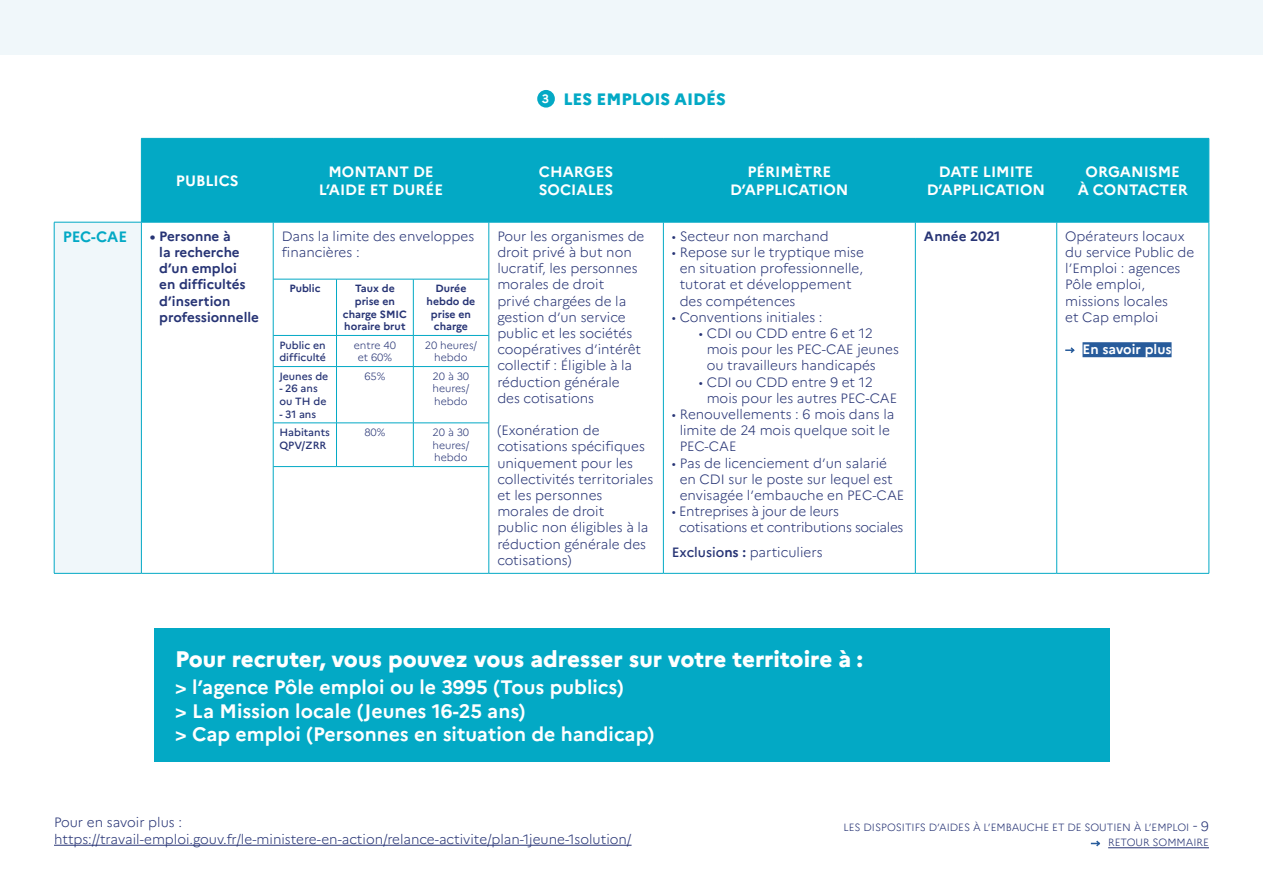
<style>
.page{position:relative;width:1263px;height:893px;background:#fff}
.page>*{position:absolute;margin:0;border:0;box-sizing:border-box;transform-origin:0 0}
.t1{font:800 22.5px "Marianne";color:#fff}
.t2{font:700 19.5px/23.4px "Marianne";color:#fff}
.t3{font:800 16.5px "Marianne";color:#03a9c5}
.t4{font:700 15px/18px "Marianne";color:#fff;text-align:center}
.t5{font:700 15px "Marianne";letter-spacing:-.005em;color:#03a9c5}
.t6{font:300 13.5px/16.2px "Marianne";color:#273475}
.t7{font:700 13.5px/16.2px "Marianne";color:#273475}
.t8{font:300 13.5px/16.2px "Marianne";letter-spacing:-.02em;color:#273475}
.t9{font:700 13.5px "Marianne";color:#fff}
.t10{font:300 10.5px/12.6px "Marianne";color:#273475;text-align:center}
.t11{font:700 10.5px/12.6px "Marianne";color:#273475;text-align:center}
.t12{font:500 10.5px/12.6px "Marianne";color:#273475}
.s1{font-weight:500}
.s2{font-weight:700}
.s3{font-size:13.5px}
</style>
<div class="page">
<hr style="left:54px;top:845px;width:578px;height:1px;background:#273475">
<hr style="left:1108px;top:847px;width:101px;height:1px;background:#273475">
<svg style="left:1091px;top:840px;width:10px;height:7px"></svg>
<div style="left:0;top:0;width:1263px;height:54px;background:#f0f7fa"></div>
<div style="left:142px;top:139px;width:1066px;height:83px;background:#03a9c5"></div>
<div style="left:54px;top:222px;width:87px;height:351px;background:#f0f7fa"></div>
<hr style="left:54px;top:222px;width:87px;height:1px;background:#03a9c5">
<hr style="left:141px;top:139px;width:1px;height:83px;background:#03a9c5">
<hr style="left:141px;top:138px;width:132px;height:1px;background:#03a9c5">
<hr style="left:141px;top:222px;width:132px;height:1px;background:#03a9c5">
<hr style="left:273px;top:139px;width:1px;height:83px;background:#03a9c5">
<hr style="left:273px;top:138px;width:216px;height:1px;background:#03a9c5">
<hr style="left:273px;top:222px;width:216px;height:1px;background:#03a9c5">
<hr style="left:489px;top:139px;width:1px;height:83px;background:#03a9c5">
<hr style="left:489px;top:138px;width:174px;height:1px;background:#03a9c5">
<hr style="left:489px;top:222px;width:174px;height:1px;background:#03a9c5">
<hr style="left:663px;top:139px;width:1px;height:83px;background:#03a9c5">
<hr style="left:663px;top:138px;width:252px;height:1px;background:#03a9c5">
<hr style="left:915px;top:138px;width:142px;height:1px;background:#03a9c5">
<hr style="left:1057px;top:138px;width:152px;height:1px;background:#03a9c5">
<hr style="left:915px;top:139px;width:1px;height:83px;background:#03a9c5">
<hr style="left:1056px;top:139px;width:1px;height:83px;background:#03a9c5">
<hr style="left:1208px;top:139px;width:1px;height:83px;background:#03a9c5">
<hr style="left:663px;top:222px;width:252px;height:1px;background:#03a9c5">
<hr style="left:915px;top:222px;width:142px;height:1px;background:#03a9c5">
<hr style="left:1057px;top:222px;width:152px;height:1px;background:#03a9c5">
<hr style="left:54px;top:222px;width:1px;height:351px;background:#03a9c5">
<hr style="left:141px;top:222px;width:1px;height:351px;background:#03a9c5">
<hr style="left:273px;top:222px;width:1px;height:351px;background:#03a9c5">
<hr style="left:489px;top:222px;width:1px;height:351px;background:#03a9c5">
<hr style="left:663px;top:222px;width:1px;height:351px;background:#03a9c5">
<hr style="left:915px;top:222px;width:1px;height:351px;background:#03a9c5">
<hr style="left:1056px;top:222px;width:1px;height:351px;background:#03a9c5">
<hr style="left:1208px;top:222px;width:1px;height:351px;background:#03a9c5">
<hr style="left:54px;top:573px;width:87px;height:1px;background:#03a9c5">
<hr style="left:141px;top:573px;width:132px;height:1px;background:#03a9c5">
<hr style="left:273px;top:573px;width:216px;height:1px;background:#03a9c5">
<hr style="left:489px;top:573px;width:174px;height:1px;background:#03a9c5">
<hr style="left:663px;top:573px;width:252px;height:1px;background:#03a9c5">
<hr style="left:915px;top:573px;width:142px;height:1px;background:#03a9c5">
<hr style="left:1057px;top:573px;width:152px;height:1px;background:#03a9c5">
<div style="left:1082px;top:342px;width:89px;height:15px;background:#275b9b"></div>
<svg style="left:1065px;top:347px;width:10px;height:6px"></svg>
<div style="left:537px;top:90px;width:18px;height:18px;background:#03a9c5;border-radius:50%"></div>
<div style="left:154px;top:628px;width:956px;height:134px;background:#03a9c5"></div>
<hr style="left:273px;top:279px;width:63px;height:1px;background:#03a9c5">
<hr style="left:336px;top:279px;width:77px;height:1px;background:#03a9c5">
<hr style="left:413px;top:279px;width:76px;height:1px;background:#03a9c5">
<hr style="left:336px;top:279px;width:1px;height:56px;background:#03a9c5">
<hr style="left:413px;top:279px;width:1px;height:56px;background:#03a9c5">
<hr style="left:273px;top:335px;width:63px;height:1px;background:#03a9c5">
<hr style="left:273px;top:366px;width:63px;height:1px;background:#03a9c5">
<hr style="left:273px;top:423px;width:63px;height:1px;background:#03a9c5">
<hr style="left:273px;top:466px;width:63px;height:1px;background:#03a9c5">
<hr style="left:336px;top:336px;width:1px;height:30px;background:#03a9c5">
<hr style="left:336px;top:367px;width:1px;height:56px;background:#03a9c5">
<hr style="left:336px;top:423px;width:1px;height:43px;background:#03a9c5">
<hr style="left:336px;top:335px;width:77px;height:1px;background:#03a9c5">
<hr style="left:336px;top:366px;width:77px;height:1px;background:#03a9c5">
<hr style="left:336px;top:423px;width:77px;height:1px;background:#03a9c5">
<hr style="left:336px;top:466px;width:77px;height:1px;background:#03a9c5">
<hr style="left:413px;top:336px;width:1px;height:30px;background:#03a9c5">
<hr style="left:413px;top:367px;width:1px;height:56px;background:#03a9c5">
<hr style="left:413px;top:423px;width:1px;height:43px;background:#03a9c5">
<hr style="left:413px;top:335px;width:76px;height:1px;background:#03a9c5">
<hr style="left:413px;top:366px;width:76px;height:1px;background:#03a9c5">
<hr style="left:413px;top:423px;width:76px;height:1px;background:#03a9c5">
<hr style="left:413px;top:466px;width:76px;height:1px;background:#03a9c5">
<p class="t3" style="left:542px;top:90px;width:186px"><sup>3</sup> LES EMPLOIS AIDÉS</p>
<p class="t4" style="left:176px;top:172px;width:64px">PUBLICS</p>
<p class="t4" style="left:319px;top:163px;width:126px">MONTANT DE<br>L’AIDE ET DURÉE</p>
<p class="t4" style="left:539px;top:163px;width:76px;text-align:left">CHARGES<br>SOCIALES</p>
<p class="t4" style="left:730px;top:163px;width:120px">PÉRIMÈTRE<br>D’APPLICATION</p>
<p class="t4" style="left:927px;top:163px;width:120px">DATE LIMITE<br>D’APPLICATION</p>
<p class="t4" style="left:1078px;top:163px;width:112px">ORGANISME<br>À CONTACTER</p>
<p class="t5" style="left:63px;top:227px;width:66px">PEC-CAE</p>
<p class="t7" style="left:159px;top:228px;width:101px;text-indent:-9px">• Personne à<br>la recherche d’un emploi<br>en difficultés d’insertion professionnelle</p>
<p class="t6" style="left:282px;top:228px;width:194px">Dans la limite des enveloppes financières :</p>
<p class="t6" style="left:497px;top:228px;width:149px">Pour les organismes de droit privé à but non lucratif, les personnes morales de droit<br>privé chargées de la gestion d’un service public et les sociétés coopératives d’intérêt collectif : Éligible à la réduction générale des cotisations</p>
<p class="t6" style="left:497px;top:422px;width:158px">(Exonération de cotisations spécifiques uniquement pour les collectivités territoriales et les personnes morales de droit<br>public non éligibles à la réduction générale des cotisations)</p>
<p class="t11" style="left:289px;top:282px;width:33px">Public</p>
<p class="t11" style="left:343px;top:282px;width:65px">Taux de prise en charge SMIC horaire brut</p>
<p class="t11" style="left:427px;top:282px;width:50px">Durée hebdo de prise en charge</p>
<p class="t12" style="left:279px;top:339px;width:48px">Public en difficulté</p>
<p class="t10" style="left:354px;top:339px;width:44px">entre 40 et 60%</p>
<p class="t10" style="left:425px;top:339px;width:54px">20 heures/ hebdo</p>
<p class="t12" style="left:279px;top:370px;width:50px">Jeunes de</p>
<p class="t12" style="left:279px;top:382px;width:49px">- 26 ans ou TH de</p>
<p class="t12" style="left:279px;top:407px;width:38px">- 31 ans</p>
<p class="t10" style="left:364px;top:370px;width:23px">65%</p>
<p class="t10" style="left:432px;top:370px;width:38px;text-align:justify">20 à 30 heures/ hebdo</p>
<p class="t12" style="left:279px;top:426px;width:52px">Habitants<br>QPV/ZRR</p>
<p class="t10" style="left:364px;top:426px;width:23px">80%</p>
<p class="t10" style="left:432px;top:426px;width:38px;text-align:justify">20 à 30 heures/ hebdo</p>
<p class="t6" style="left:672px;top:228px;width:158px">• Secteur non marchand</p>
<p class="t6" style="left:680px;top:244px;width:186px;text-indent:-8px">• Repose sur le tryptique mise en situation professionnelle, tutorat et développement des compétences</p>
<p class="t6" style="left:672px;top:309px;width:152px">• Conventions initiales :</p>
<p class="t6" style="left:707px;top:325px;width:194px;text-indent:-8px">• CDI ou CDD entre 6 et 12 mois pour les PEC-CAE jeunes ou travailleurs handicapés</p>
<p class="t6" style="left:707px;top:374px;width:192px;text-indent:-8px">• CDI ou CDD entre 9 et 12 mois pour les autres PEC-CAE</p>
<p class="t6" style="left:680px;top:406px;width:216px;text-indent:-8px">• Renouvellements : 6 mois dans la limite de 24 mois quelque soit le<br>PEC-CAE</p>
<p class="t6" style="left:680px;top:455px;width:226px;text-indent:-8px">• Pas de licenciement d’un salarié en CDI sur le poste sur lequel est envisagée l’embauche en PEC-CAE</p>
<p class="t8" style="left:679px;top:503px;width:226px;text-indent:-7px">• Entreprises à jour de leurs cotisations et contributions sociales</p>
<p class="t6" style="left:672px;top:544px;width:152px"><span class="s1">Exclusio</span><span class="s2">ns :</span> particuliers</p>
<p class="t7" style="left:924px;top:228px;width:78px">Année 2021</p>
<p class="t6" style="left:1065px;top:228px;width:130px">Opérateurs locaux du service Public de l’Emploi : agences<br>Pôle emploi, missions locales<br>et Cap emploi</p>
<p class="t9" style="left:1082px;top:341px;width:91px">En savoir plus</p>
<h1 class="t1" style="left:175px;top:645px;width:689px">Pour recruter, vous pouvez vous adresser sur votre territoire à :</h1>
<h2 class="t2" style="left:175px;top:675px;width:481px">&gt; l’agence Pôle emploi ou le 3995 (Tous publics)<br>&gt; La Mission locale (Jeunes 16-25 ans)<br>&gt; Cap emploi (Personnes en situation de handicap)</h2>
<p class="t6" style="left:54px;top:814px;width:579px">Pour en savoir plus : https://travail-emploi.gouv.fr/le-ministere-en-action/relance-activite/plan-1jeune-1solution/</p>
<p class="t10" style="left:843px;top:820px;width:367px;line-height:15px;text-align:right">LES DISPOSITIFS D’AIDES À L’EMBAUCHE ET DE SOUTIEN À L’EMPLOI <span class="s3">- 9<br></span>RETOUR SOMMAIRE</p>
</div>
